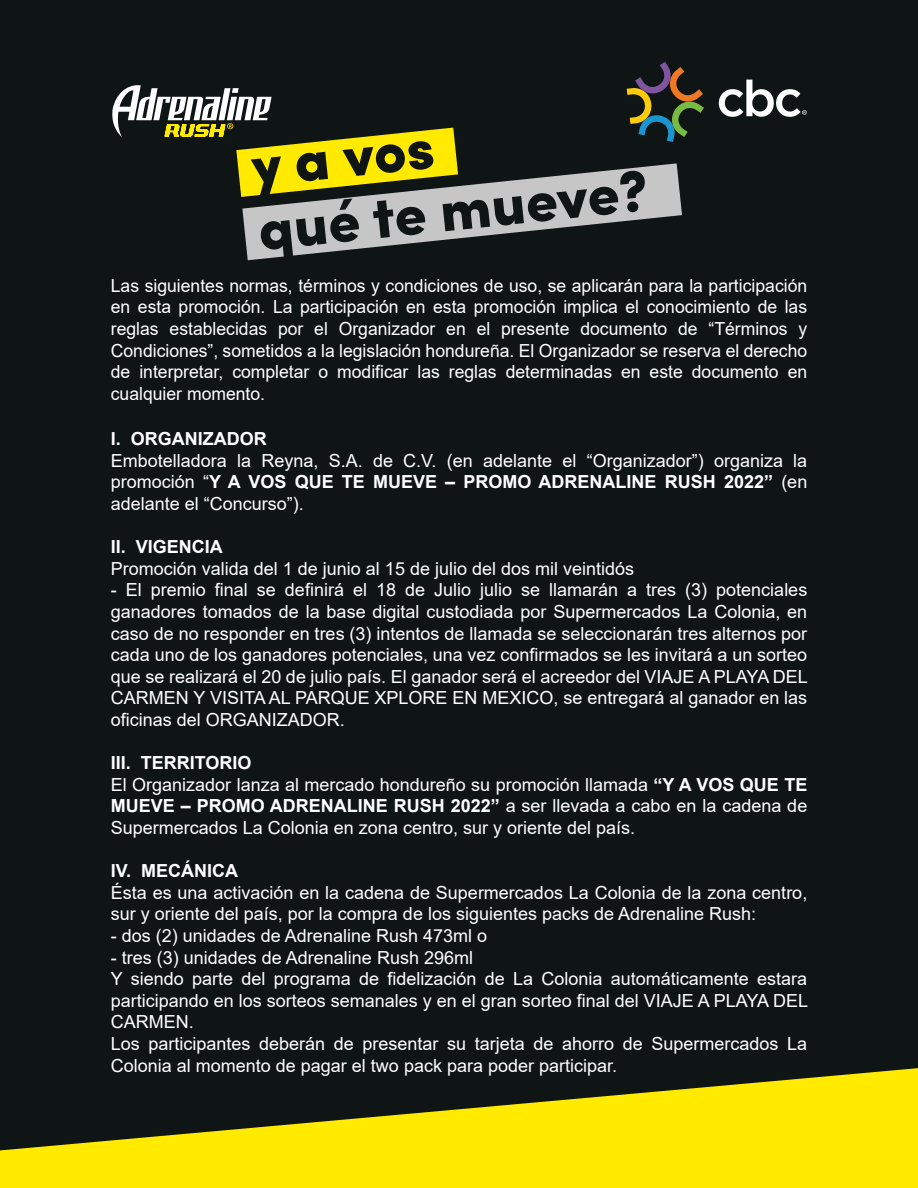
<style>
.page{position:relative;width:918px;height:1188px;background:#0f1515}
.page>*{position:absolute;margin:0;border:0;box-sizing:border-box;transform-origin:0 0}
.t1{font:900 58.35px/64.3px "Sofia Pro";color:#0f1515}
.t2{font:18px/21.6px "Arial";color:#fff;text-align:justify}
.t3{font:700 18px "Arial";color:#fff}
.s1{font-weight:700}
</style>
<div class="page">
<svg style="left:0;top:1068px;width:918px;height:120px;fill:#ffea00"></svg>
<svg style="left:719px;top:80px;width:88px;height:37px"></svg>
<svg style="left:112px;top:62px;width:592px;height:198px"></svg>
<h1 class="t1" style="left:248px;top:130px;width:393px;rotate:-6deg">y a vos<br>qué te mueve?</h1>
<p class="t2" style="left:111px;top:275px;width:698px">Las siguientes normas, términos y condiciones de uso, se aplicarán para la participación en esta promoción. La participación en esta promoción implica el conocimiento de las reglas establecidas por el Organizador en el presente documento de “Términos y Condiciones”, sometidos a la legislación hondureña. El Organizador se reserva el derecho de interpretar, completar o modificar las reglas determinadas en este documento en cualquier momento.</p>
<p class="t3" style="left:111px;top:426px;width:158px">I. ORGANIZADOR</p>
<p class="t2" style="left:111px;top:450px;width:698px">Embotelladora la Reyna, S.A. de C.V. (en adelante el “Organizador”) organiza la promoción “<span class="s1">Y A VOS QUE TE MUEVE – PROMO ADRENALINE RUSH 2022”</span> (en adelante el “Concurso”).</p>
<p class="t3" style="left:111px;top:534px;width:114px">II. VIGENCIA</p>
<p class="t2" style="left:111px;top:558px;width:525px">Promoción valida del 1 de junio al 15 de julio del dos mil veintidós</p>
<p class="t2" style="left:111px;top:579px;width:699px">- El premio final se definirá el 18 de Julio julio se llamarán a tres (3) potenciales ganadores tomados de la base digital custodiada por Supermercados La Colonia, en caso de no responder en tres (3) intentos de llamada se seleccionarán tres alternos por cada uno de los ganadores potenciales, una vez confirmados se les invitará a un sorteo que se realizará el 20 de julio país. El ganador será el acreedor del VIAJE A PLAYA DEL CARMEN Y VISITA AL PARQUE XPLORE EN MEXICO, se entregará al ganador en las oficinas del ORGANIZADOR.</p>
<p class="t2" style="left:111px;top:752px;width:698px;text-align:left"><span class="s1">III. TERRITORIO<br></span>El Organizador lanza al mercado hondureño su promoción llamada <span class="s1">“Y A VOS QUE TE MUEVE – PROMO ADRENALINE RUSH 2022”</span> a ser llevada a cabo en la cadena de Supermercados La Colonia en zona centro, sur y oriente del país.</p>
<p class="t3" style="left:111px;top:858px;width:129px">IV. MECÁNICA</p>
<p class="t2" style="left:111px;top:882px;width:698px">Ésta es una activación en la cadena de Supermercados La Colonia de la zona centro, sur y oriente del país, por la compra de los siguientes packs de Adrenaline Rush:</p>
<p class="t2" style="left:111px;top:925px;width:378px">- dos (2) unidades de Adrenaline Rush 473ml o</p>
<p class="t2" style="left:111px;top:946px;width:699px;text-align:left">- tres (3) unidades de Adrenaline Rush 296ml<br>Y siendo parte del programa de fidelización de La Colonia automáticamente estara participando en los sorteos semanales y en el gran sorteo final del VIAJE A PLAYA DEL CARMEN.<br>Los participantes deberán de presentar su tarjeta de ahorro de Supermercados La Colonia al momento de pagar el two pack para poder participar.</p>
</div>
